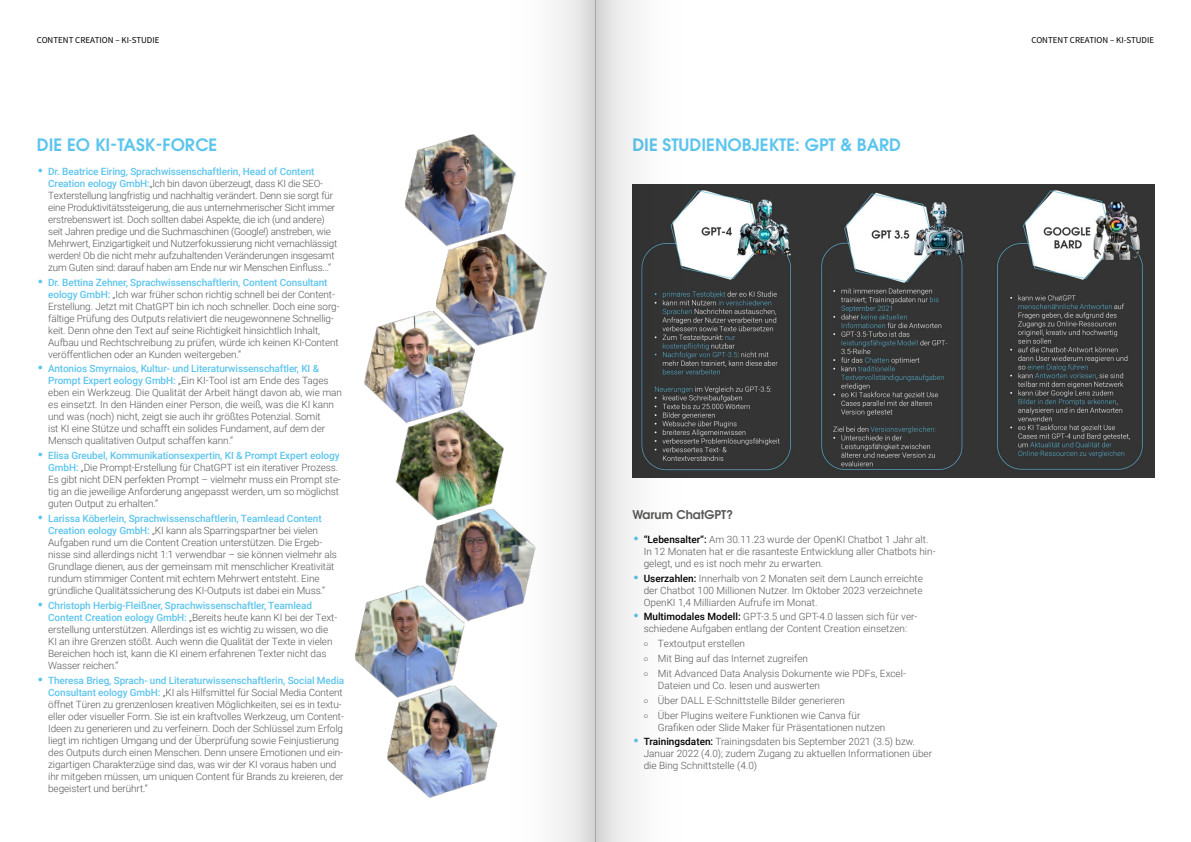
<style>
.page{position:relative;width:1191px;height:842px;background:#fff}
.page>*{position:absolute;margin:0;border:0;box-sizing:border-box;transform-origin:0 0}
.t1{font:600 17px "ITC Avant Garde Pro";color:#5dc5ed}
.t2{font:600 12px "ITC Avant Garde Pro";color:#575756}
.t3{font:300 10px/12px "Roboto";letter-spacing:-.01em;color:#575756}
.t4{font:9px "Source Sans Pro";color:#000}
.s1{font-family:"ITC Avant Garde Pro";font-weight:600;font-size:12px;color:#5dc5ed}
.s2{font-weight:500;color:#5dc5ed}
.s3{font-weight:500;color:#000}
</style>
<div class="page">
<img style="left:684px;top:185px;width:470px;height:293px">
<img style="left:405px;top:134px;width:101px;height:101px">
<img style="left:434px;top:233px;width:72px;height:113px">
<img style="left:364px;top:310px;width:113px;height:99px">
<img style="left:391px;top:406px;width:113px;height:101px">
<img style="left:423px;top:507px;width:83px;height:115px">
<img style="left:355px;top:583px;width:113px;height:103px">
<img style="left:384px;top:683px;width:114px;height:115px">
<svg style="left:506px;top:0;width:66px;height:842px"></svg>
<svg style="left:619px;top:0;width:65px;height:842px"></svg>
<div style="left:572px;top:0;width:23px;height:842px;background:linear-gradient(to bottom,#e2e2e2,#e2e2e1)"></div>
<div style="left:595px;top:0;width:24px;height:842px;background:linear-gradient(to right,#d1d1d1,#ececed)"></div>
<p class="t4" style="left:37px;top:35px;width:124px">CONTENT CREATION – KI-STUDIE</p>
<p class="t4" style="left:1031px;top:35px;width:124px">CONTENT CREATION – KI-STUDIE</p>
<h1 class="t1" style="left:37px;top:134px;width:182px">DIE EO KI-TASK-FORCE</h1>
<h1 class="t1" style="left:632px;top:134px;width:270px">DIE STUDIENOBJEKTE: GPT &amp; BARD</h1>
<p class="t3" style="left:48px;top:165px;width:291px;text-indent:-11px"><span class="s1">•</span> <span class="s2">Dr. Beatrice Eiring, Sprachwissenschaftlerin, Head of Content Creation eology GmbH:</span>„Ich bin davon überzeugt, dass KI die SEO-Texterstellung langfristig und nachhaltig verändert. Denn sie sorgt für eine Produktivitätssteigerung, die aus unternehmerischer Sicht immer erstrebenswert ist. Doch sollten dabei Aspekte, die ich (und andere) seit Jahren predige und die Suchmaschinen (Google!) anstreben, wie Mehrwert, Einzigartigkeit und Nutzerfokussierung nicht vernachlässigt werden! Ob die nicht mehr aufzuhaltenden Veränderungen insgesamt zum Guten sind: darauf haben am Ende nur wir Menschen Einfluss...“</p>
<p class="t3" style="left:48px;top:276px;width:293px;text-indent:-11px"><span class="s1">•</span> <span class="s2">Dr. Bettina Zehner, Sprachwissenschaftlerin, Content Consultant eology GmbH:</span> „Ich war früher schon richtig schnell bei der Content-Erstellung. Jetzt mit ChatGPT bin ich noch schneller. Doch eine sorg&shy;fältige Prüfung des Outputs relativiert die neugewonnene Schnellig&shy;keit. Denn ohne den Text auf seine Richtigkeit hinsichtlich Inhalt, Aufbau und Rechtschreibung zu prüfen, würde ich keinen KI-Content veröffentlichen oder an Kunden weitergeben.“</p>
<p class="t3" style="left:48px;top:362px;width:295px;text-indent:-11px"><span class="s1">•</span> <span class="s2">Antonios Smyrnaios, Kultur- und Literaturwissenschaftler, KI &amp; Prompt Expert eology GmbH:</span> „Ein KI-Tool ist am Ende des Tages eben ein Werkzeug. Die Qualität der Arbeit hängt davon ab, wie man es einsetzt. In den Händen einer Person, die weiß, was die KI kann und was (noch) nicht, zeigt sie auch ihr größtes Potenzial. Somit<br>ist KI eine Stütze und schafft ein solides Fundament, auf dem der Mensch qualitativen Output schaffen kann.“</p>
<p class="t3" style="left:48px;top:449px;width:294px;text-indent:-11px"><span class="s1">•</span> <span class="s2">Elisa Greubel, Kommunikationsexpertin, KI &amp; Prompt Expert eology GmbH:</span> „Die Prompt-Erstellung für ChatGPT ist ein iterativer Prozess.<br>Es gibt nicht DEN perfekten Prompt – vielmehr muss ein Prompt ste&shy;tig an die jeweilige Anforderung angepasst werden, um so möglichst guten Output zu erhalten.“</p>
<p class="t3" style="left:48px;top:512px;width:290px;text-indent:-11px"><span class="s1">•</span> <span class="s2">Larissa Köberlein, Sprachwissenschaftlerin, Teamlead Content Creation eology GmbH:</span> „KI kann als Sparringspartner bei vielen Aufgaben rund um die Content Creation unterstützen. Die Ergeb&shy;nisse sind allerdings nicht 1:1 verwendbar – sie können vielmehr als Grundlage dienen, aus der gemeinsam mit menschlicher Kreativität rundum stimmiger Content mit echtem Mehrwert entsteht. Eine gründliche Qualitätssicherung des KI-Outputs ist dabei ein Muss.“</p>
<p class="t3" style="left:48px;top:599px;width:290px;text-indent:-11px"><span class="s1">•</span> <span class="s2">Christoph Herbig-Fleißner, Sprachwissenschaftler, Teamlead Content Creation eology GmbH:</span> „Bereits heute kann KI bei der Text&shy;erstellung unterstützen. Allerdings ist es wichtig zu wissen, wo die KI an ihre Grenzen stößt. Auch wenn die Qualität der Texte in vielen Bereichen hoch ist, kann die KI einem erfahrenen Texter nicht das Wasser reichen.“</p>
<p class="t3" style="left:48px;top:674px;width:297px;text-indent:-11px"><span class="s1">•</span> <span class="s2">Theresa Brieg, Sprach- und Literaturwissenschaftlerin, Social Media Consultant eology GmbH:</span> „KI als Hilfsmittel für Social Media Content öffnet Türen zu grenzenlosen kreativen Möglichkeiten, sei es in textu&shy;eller oder visueller Form. Sie ist ein kraftvolles Werkzeug, um Content-Ideen zu generieren und zu verfeinern. Doch der Schlüssel zum Erfolg liegt im richtigen Umgang und der Überprüfung sowie Feinjustierung des Outputs durch einen Menschen. Denn unsere Emotionen und ein&shy;zigartigen Charakterzüge sind das, was wir der KI voraus haben und ihr mitgeben müssen, um uniquen Content für Brands zu kreieren, der begeistert und berührt.“</p>
<p class="t2" style="left:632px;top:507px;width:102px">Warum ChatGPT?</p>
<p class="t3" style="left:643px;top:533px;width:293px;text-indent:-11px"><span class="s1">•</span> <span class="s3">“Lebensalter“:</span> Am 30.11.23 wurde der OpenKI Chatbot 1 Jahr alt.<br>In 12 Monaten hat er die rasanteste Entwicklung aller Chatbots hin&shy;gelegt, und es ist noch mehr zu erwarten.</p>
<p class="t3" style="left:643px;top:572px;width:281px;text-align:justify;text-indent:-11px"><span class="s1">•</span> <span class="s3">Userzahlen:</span> Innerhalb von 2 Monaten seit dem Launch erreichte der Chatbot 100 Millionen Nutzer. Im Oktober 2023 verzeichnete OpenKI 1,4 Milliarden Aufrufe im Monat.</p>
<p class="t3" style="left:632px;top:610px;width:286px;text-align:center"><span class="s1">•</span> <span class="s3">Multimodales Modell:</span> GPT-3.5 und GPT-4.0 lassen sich für ver&shy;schiedene Aufgaben entlang der Content Creation einsetzen:</p>
<p class="t3" style="left:643px;top:637px;width:103px">○ Textoutput erstellen</p>
<p class="t3" style="left:643px;top:652px;width:166px">○ Mit Bing auf das Internet zugreifen</p>
<p class="t3" style="left:658px;top:667px;width:249px;text-indent:-14px">○ Mit Advanced Data Analysis Dokumente wie PDFs, Excel-<br>Dateien und Co. lesen und auswerten</p>
<p class="t3" style="left:643px;top:694px;width:203px">○ Über DALL E-Schnittstelle Bilder generieren</p>
<p class="t3" style="left:658px;top:709px;width:229px;text-indent:-14px">○ Über Plugins weitere Funktionen wie Canva für<br>Grafiken oder Slide Maker für Präsentationen nutzen</p>
<p class="t3" style="left:643px;top:735px;width:290px;text-indent:-11px"><span class="s1">•</span> <span class="s3">Trainingsdaten:</span> Trainingsdaten bis September 2021 (3.5) bzw.<br>Januar 2022 (4.0); zudem Zugang zu aktuellen Informationen über die Bing Schnittstelle (4.0)</p>
</div>
